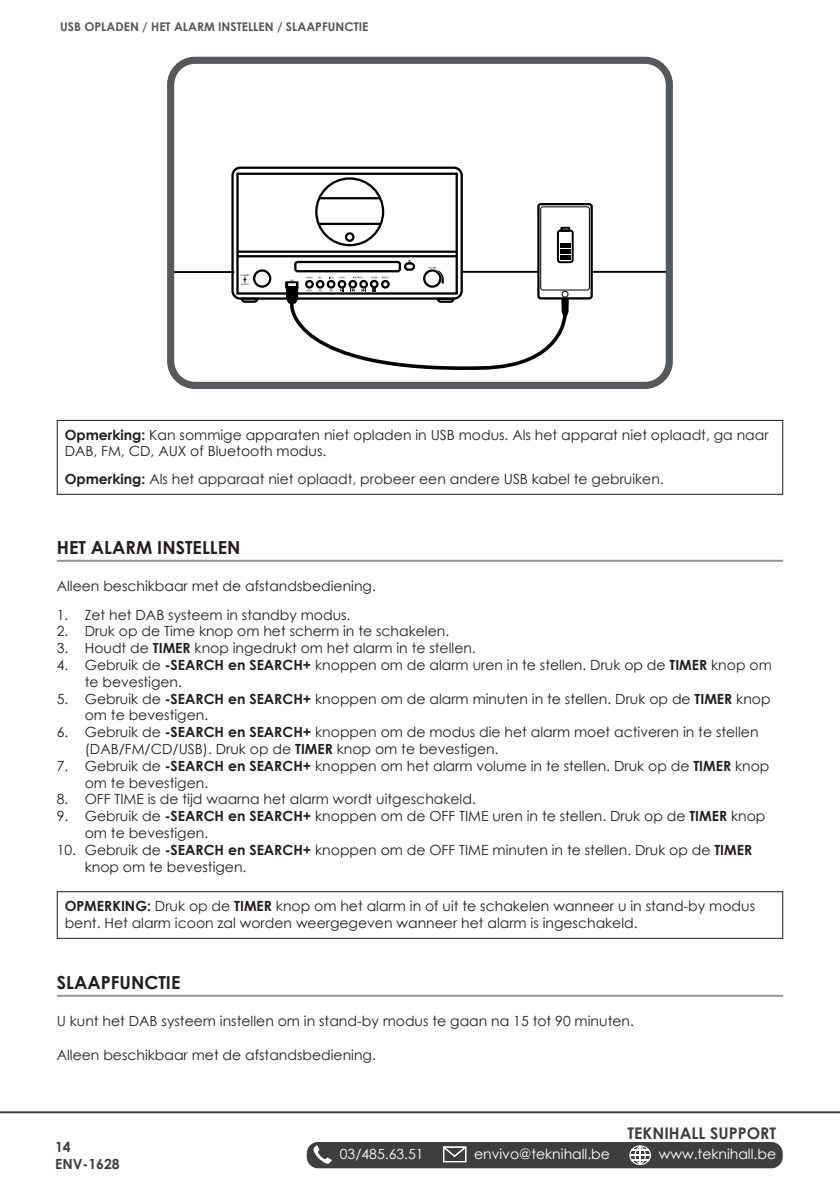
<style>
.page{position:relative;width:840px;height:1191px;background:#fff}
.page>*{position:absolute;margin:0;border:0;box-sizing:border-box;transform-origin:0 0}
.Rubrik{font:700 18px "Century Gothic";color:#231f20}
.t1{font:700 16px "Century Gothic";color:#3e3e3f}
.Brød_tabualtor{font:14px/16.8px "Century Gothic";color:#231f20}
.Brødtekst{font:14px/16.8px "Century Gothic";color:#231f20}
.t2{font:14px "Century Gothic";color:#fff}
.t3{font:700 14px "Century Gothic";color:#3e3e3f}
.Brødtekst-2{font:700 12px "Century Gothic";color:#57585a}
.s1{font-weight:700}
</style>
<div class="page">
<div style="left:306px;top:1142px;width:476px;height:26px;background:#3e3e3f;border-radius:11px"></div>
<svg style="left:313px;top:1145px;width:19px;height:19px"></svg>
<svg style="left:443px;top:1146px;width:23px;height:16px"></svg>
<svg style="left:629px;top:1145px;width:21px;height:20px"></svg>
<hr style="left:0;top:1111px;width:839px;height:2px;background:#3e3e3f">
<svg style="left:232px;top:168px;width:229px;height:130px"></svg>
<div style="left:231px;top:167px;width:231px;height:133px;border:2px solid #000001;border-radius:8px"></div>
<div style="left:236px;top:173px;width:221px;height:122px;background:#fff;border:2px solid #000001"></div>
<div style="left:315px;top:177px;width:69px;height:69px;border:2px solid #000001;border-radius:50%"></div>
<hr style="left:319px;top:197px;width:61px;height:2px;background:#000001">
<hr style="left:318px;top:223px;width:63px;height:2px;background:#000001">
<div style="left:345px;top:232px;width:9px;height:10px;border:2px solid #000001;border-radius:50%"></div>
<hr style="left:237px;top:250px;width:219px;height:3px;background:#000001">
<hr style="left:237px;top:255px;width:219px;height:2px;background:#000001">
<svg style="left:239px;top:296px;width:20px;height:7px"></svg>
<div style="left:305px;top:280px;width:8px;height:9px;border:2px solid #000001;border-radius:50%"></div>
<div style="left:381px;top:280px;width:8px;height:9px;border:2px solid #000001;border-radius:50%"></div>
<div style="left:337px;top:280px;width:9px;height:9px;border:2px solid #000001;border-radius:50%"></div>
<div style="left:348px;top:280px;width:9px;height:9px;border:2px solid #000001;border-radius:50%"></div>
<div style="left:294px;top:261px;width:107px;height:11px;border:2px solid #000001;border-radius:2px"></div>
<div style="left:404px;top:262px;width:11px;height:9px;border:2px solid #000001;border-radius:3px"></div>
<svg style="left:254px;top:270px;width:16px;height:16px"></svg>
<div style="left:253px;top:269px;width:18px;height:19px;border:2px solid #000001;border-radius:50%"></div>
<svg style="left:424px;top:270px;width:16px;height:16px"></svg>
<div style="left:423px;top:269px;width:18px;height:19px;border:2px solid #000001;border-radius:50%"></div>
<svg style="left:350px;top:277px;width:38px;height:13px"></svg>
<svg style="left:306px;top:277px;width:38px;height:13px"></svg>
<svg style="left:428px;top:267px;width:16px;height:17px"></svg>
<svg style="left:240px;top:274px;width:9px;height:11px"></svg>
<hr style="left:462px;top:271px;width:207px;height:2px;background:#000001">
<hr style="left:171px;top:271px;width:63px;height:2px;background:#000001">
<div style="left:167px;top:57px;width:505px;height:332px;border:7px solid #57585a;border-radius:24px"></div>
<svg style="left:287px;top:290px;width:281px;height:130px"></svg>
<svg style="left:538px;top:204px;width:53px;height:94px"></svg>
<div style="left:537px;top:203px;width:55px;height:96px;border:2px solid #000001;border-radius:2px"></div>
<div style="left:540px;top:207px;width:49px;height:83px;background:#fff;border-radius:2px"></div>
<div style="left:540px;top:206px;width:49px;height:84px;border:1px solid #000001;border-radius:2px"></div>
<svg style="left:561px;top:291px;width:7px;height:25px"></svg>
<div style="left:561px;top:291px;width:7px;height:6px;border:1px solid #000001;border-radius:50%"></div>
<svg style="left:286px;top:279px;width:12px;height:25px"></svg>
<svg style="left:557px;top:226px;width:17px;height:38px"></svg>
<hr style="left:559px;top:255px;width:11px;height:4px;background:#000001">
<hr style="left:559px;top:249px;width:11px;height:4px;background:#000001">
<div style="left:559px;top:243px;width:11px;height:5px;background:#000001"></div>
<div style="left:57px;top:420px;width:725px;height:75px;border:1px solid #231f20"></div>
<hr style="left:57px;top:560px;width:725px;height:2px;background:#939598">
<div style="left:57px;top:891px;width:725px;height:47px;border:1px solid #231f20"></div>
<hr style="left:57px;top:994px;width:725px;height:2px;background:#939598">
<p class="Brødtekst-2" style="left:60px;top:18px;width:309px">USB OPLADEN / HET ALARM INSTELLEN / SLAAPFUNCTIE</p>
<p class="Brødtekst" style="left:65px;top:426px;width:705px"><span class="s1">Opmerking:</span> Kan sommige apparaten niet opladen in USB modus. Als het apparat niet oplaadt, ga naar<br>DAB, FM, CD, AUX of Bluetooth modus.</p>
<p class="Brødtekst" style="left:65px;top:471px;width:600px"><span class="s1">Opmerking:</span> Als het apparaat niet oplaadt, probeer een andere USB kabel te gebruiken.</p>
<p class="Rubrik" style="left:57px;top:533px;width:185px">HET ALARM INSTELLEN</p>
<p class="Brødtekst" style="left:57px;top:577px;width:320px">Alleen beschikbaar met de afstandsbediening.</p>
<p class="Brød_tabualtor" style="left:57px;top:606px;width:295px">1. Zet het DAB systeem in standby modus.</p>
<p class="Brød_tabualtor" style="left:57px;top:622px;width:394px">2. Druk op de Time knop om het scherm in te schakelen.</p>
<p class="Brød_tabualtor" style="left:57px;top:639px;width:420px">3. Houdt de <span class="s1">TIMER</span> knop ingedrukt om het alarm in te stellen.</p>
<p class="Brød_tabualtor" style="left:85px;top:656px;width:688px;text-indent:-28px">4. Gebruik de <span class="s1">-SEARCH en SEARCH+</span> knoppen om de alarm uren in te stellen. Druk op de <span class="s1">TIMER</span> knop om te bevestigen.</p>
<p class="Brød_tabualtor" style="left:85px;top:690px;width:687px;text-indent:-28px">5. Gebruik de <span class="s1">-SEARCH en SEARCH+</span> knoppen om de alarm minuten in te stellen. Druk op de <span class="s1">TIMER</span> knop om te bevestigen.</p>
<p class="Brød_tabualtor" style="left:85px;top:723px;width:675px;text-indent:-28px">6. Gebruik de <span class="s1">-SEARCH en SEARCH+</span> knoppen om de modus die het alarm moet activeren in te stellen (DAB/FM/CD/USB). Druk op de <span class="s1">TIMER</span> knop om te bevestigen.</p>
<p class="Brød_tabualtor" style="left:85px;top:757px;width:685px;text-indent:-28px">7. Gebruik de <span class="s1">-SEARCH en SEARCH+</span> knoppen om het alarm volume in te stellen. Druk op de <span class="s1">TIMER</span> knop om te bevestigen.</p>
<p class="Brød_tabualtor" style="left:57px;top:790px;width:420px">8. OFF TIME is de tijd waarna het alarm wordt uitgeschakeld.</p>
<p class="Brød_tabualtor" style="left:85px;top:807px;width:681px;text-indent:-28px">9. Gebruik de <span class="s1">-SEARCH en SEARCH+</span> knoppen om de OFF TIME uren in te stellen. Druk op de <span class="s1">TIMER</span> knop om te bevestigen.</p>
<p class="Brød_tabualtor" style="left:85px;top:841px;width:668px;text-indent:-28px">10. Gebruik de <span class="s1">-SEARCH en SEARCH+</span> knoppen om de OFF TIME minuten in te stellen. Druk op de <span class="s1">TIMER </span>knop om te bevestigen.</p>
<p class="Brødtekst" style="left:65px;top:897px;width:691px"><span class="s1">OPMERKING:</span> Druk op de <span class="s1">TIMER</span> knop om het alarm in of uit te schakelen wanneer u in stand-by modus bent. Het alarm icoon zal worden weergegeven wanneer het alarm is ingeschakeld.</p>
<p class="Rubrik" style="left:57px;top:968px;width:125px">SLAAPFUNCTIE</p>
<p class="Brød_tabualtor" style="left:57px;top:1012px;width:578px">U kunt het DAB systeem instellen om in stand-by modus te gaan na 15 tot 90 minuten.</p>
<p class="Brød_tabualtor" style="left:57px;top:1046px;width:320px">Alleen beschikbaar met de afstandsbediening.</p>
<p class="t3" style="left:55px;top:1136px;width:17px">14</p>
<p class="t3" style="left:55px;top:1153px;width:66px">ENV-1628</p>
<p class="t1" style="left:627px;top:1121px;width:150px">TEKNIHALL SUPPORT</p>
<p class="t2" style="left:339px;top:1144px;width:85px">03/485.63.51</p>
<p class="t2" style="left:474px;top:1144px;width:137px">envivo@teknihall.be</p>
<p class="t2" style="left:658px;top:1144px;width:119px">www.teknihall.be</p>
</div>
